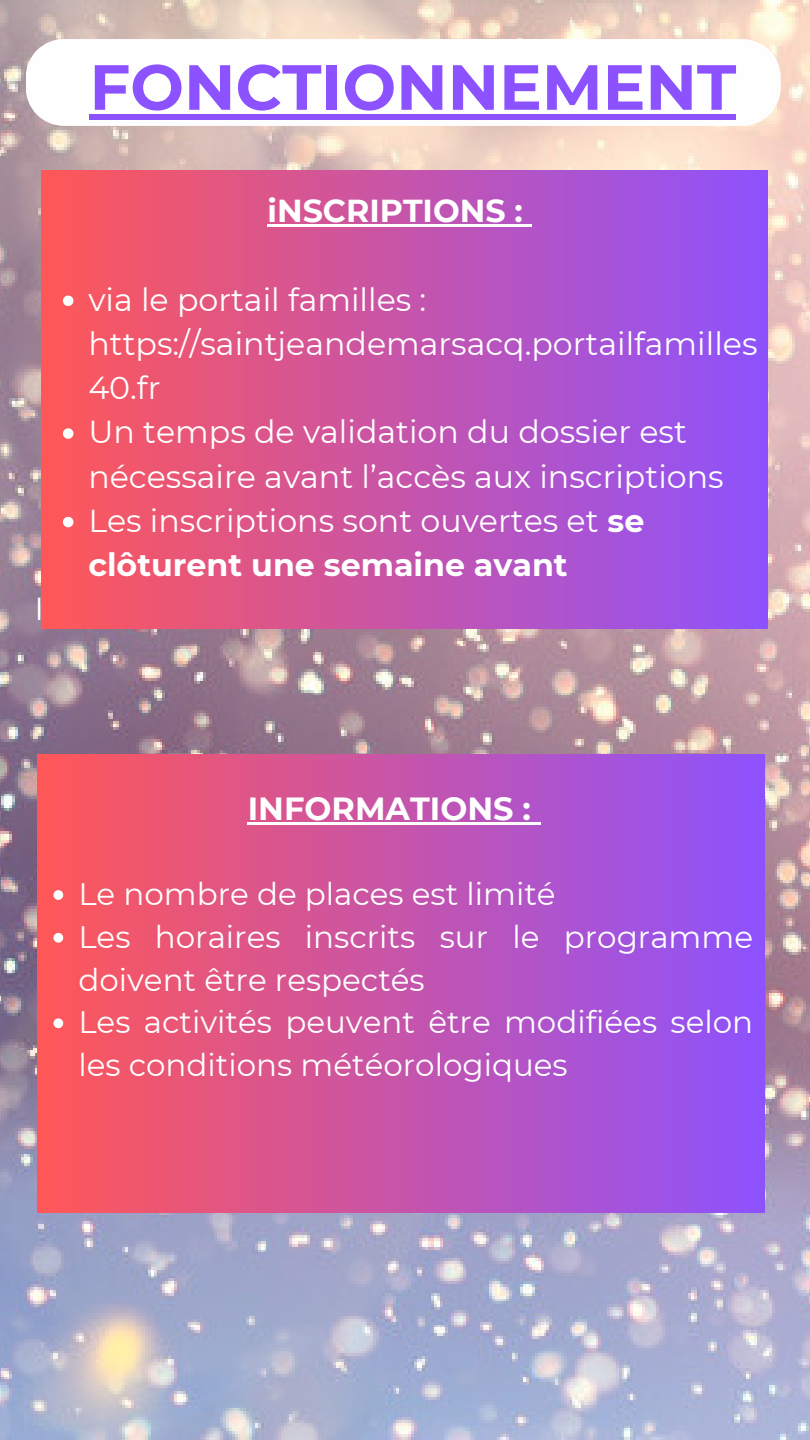
<style>
.page{position:relative;width:810px;height:1440px;background:#fff}
.page>*{position:absolute;margin:0;border:0;box-sizing:border-box;transform-origin:0 0}
.t1{font:700 63.7px "Montserrat";color:#8c52ff}
.t2{font:700 32px "Montserrat";color:#fff}
.t3{font:31.7px/44.2px "Montserrat";color:#fff}
.t4{font:700 31.7px "Montserrat";color:#fff}
.t5{font:31px/42.8px "Montserrat";color:#fff}
.s1{font-weight:700}
</style>
<div class="page">
<img style="left:0;top:0;width:810px;height:1440px">
<svg style="left:26px;top:39px;width:755px;height:87px"></svg>
<div style="left:90px;top:114px;width:646px;height:6px;background:#8c52ff"></div>
<div style="left:41px;top:170px;width:727px;height:458px;background:linear-gradient(to right,#ff5757,#8d52fe)"></div>
<hr style="left:268px;top:224px;width:255px;height:3px;background:#fff">
<svg style="left:523px;top:224px;width:9px;height:3px"></svg>
<svg style="left:63px;top:296px;width:10px;height:10px"></svg>
<svg style="left:63px;top:428px;width:10px;height:11px"></svg>
<svg style="left:63px;top:517px;width:10px;height:10px"></svg>
<div style="left:38px;top:754px;width:726px;height:458px;background:linear-gradient(to right,#ff5757,#8d52fd)"></div>
<hr style="left:248px;top:822px;width:283px;height:3px;background:#fff">
<svg style="left:531px;top:822px;width:9px;height:3px"></svg>
<svg style="left:53px;top:890px;width:10px;height:10px"></svg>
<svg style="left:53px;top:933px;width:10px;height:10px"></svg>
<svg style="left:53px;top:1018px;width:10px;height:10px"></svg>
<h3 class="t3" style="left:34px;top:587px;width:11px">I</h3>
<h1 class="t1" style="left:90px;top:48px;width:648px">FONCTIONNEMENT</h1>
<h4 class="t4" style="left:268px;top:191px;width:257px">iNSCRIPTIONS :</h4>
<p class="t3" style="left:88px;top:277px;width:671px">via le portail familles : https://saintjeandemarsacq.portailfamilles<br>40.fr</p>
<p class="t3" style="left:88px;top:410px;width:637px">Un temps de validation du dossier est nécessaire avant l’accès aux inscriptions</p>
<p class="t3" style="left:88px;top:498px;width:558px">Les inscriptions sont ouvertes et <span class="s1">se clôturent une semaine avant</span></p>
<h2 class="t2" style="left:248px;top:789px;width:285px">INFORMATIONS :</h2>
<p class="t5" style="left:78px;top:873px;width:479px">Le nombre de places est limité</p>
<p class="t5" style="left:78px;top:915px;width:676px">Les horaires inscrits sur le programme doivent être respectés</p>
<p class="t5" style="left:78px;top:1001px;width:676px">Les activités peuvent être modifiées selon les conditions météorologiques</p>
</div>
